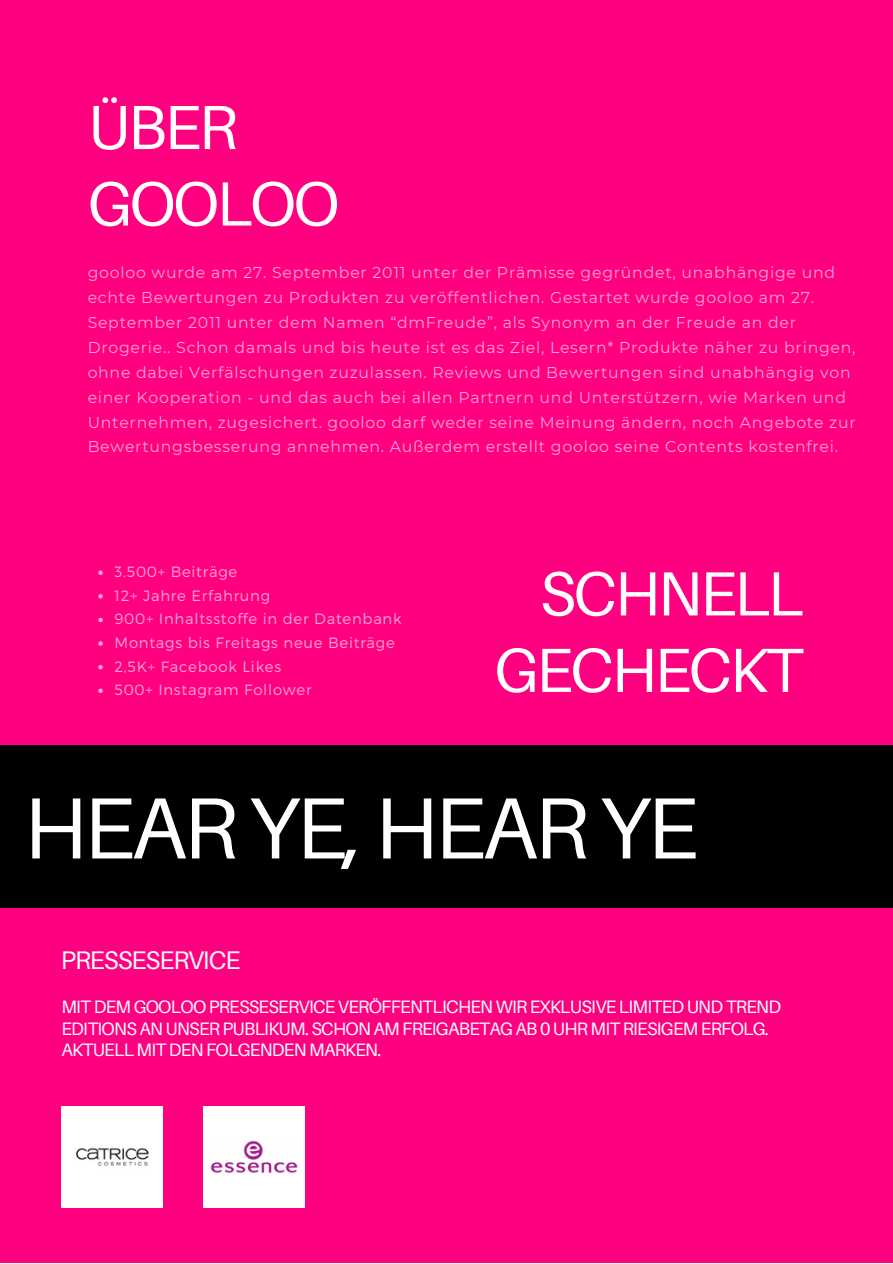
<style>
.page{position:relative;width:893px;height:1264px;background:#fff}
.page>*{position:absolute;margin:0;border:0;box-sizing:border-box;transform-origin:0 0}
.t1{font:86.85px "Aileron";letter-spacing:-.04em;color:#fff}
.t2{font:62.4px/76.5px "Aileron";letter-spacing:-.04em;color:#fff}
.t3{font:25.5px "Aileron";letter-spacing:-.04em;color:#fff}
.t4{font:18px/21.3px "Aileron";letter-spacing:-.04em;color:#fff}
.t5{font:15.75px/24.9px "Montserrat";letter-spacing:.05em;color:#fff}
.t6{font:300 14.85px/23.5px "Montserrat";letter-spacing:.05em;color:#fff}
</style>
<div class="page">
<div style="left:0;top:0;width:892px;height:1262px;background:#ff0080"></div>
<div style="left:0;top:745px;width:892px;height:162px;background:#000"></div>
<img style="left:61px;top:1106px;width:102px;height:101px">
<img style="left:203px;top:1106px;width:101px;height:101px">
<svg style="left:98px;top:570px;width:5px;height:5px"></svg>
<svg style="left:98px;top:594px;width:5px;height:4px"></svg>
<svg style="left:98px;top:617px;width:5px;height:5px"></svg>
<svg style="left:98px;top:641px;width:5px;height:4px"></svg>
<svg style="left:98px;top:665px;width:5px;height:4px"></svg>
<svg style="left:98px;top:688px;width:5px;height:5px"></svg>
<p class="t2" style="left:88px;top:88px;width:253px">ÜBER<br>GOOLOO</p>
<p class="t5" style="left:88px;top:260px;width:769px">gooloo wurde am 27. September 2011 unter der Prämisse gegründet, unabhängige und echte Bewertungen zu Produkten zu veröffentlichen. Gestartet wurde gooloo am 27.<br>September 2011 unter dem Namen “dmFreude”, als Synonym an der Freude an der Drogerie.. Schon damals und bis heute ist es das Ziel, Lesern* Produkte näher zu bringen, ohne dabei Verfälschungen zuzulassen. Reviews und Bewertungen sind unabhängig von einer Kooperation - und das auch bei allen Partnern und Unterstützern, wie Marken und Unternehmen, zugesichert. gooloo darf weder seine Meinung ändern, noch Angebote zur Bewertungsbesserung annehmen. Außerdem erstellt gooloo seine Contents kostenfrei.</p>
<p class="t6" style="left:115px;top:559px;width:288px">3.500+ Beiträge<br>12+ Jahre Erfahrung<br>900+ Inhaltsstoffe in der Datenbank<br>Montags bis Freitags neue Beiträge<br>2,5K+ Facebook Likes<br>500+ Instagram Follower</p>
<p class="t2" style="left:494px;top:554px;width:310px;text-align:right">SCHNELL<br>GECHECKT</p>
<p class="t1" style="left:24px;top:774px;width:675px">HEAR YE, HEAR YE</p>
<p class="t3" style="left:61px;top:944px;width:181px">PRESSESERVICE</p>
<p class="t4" style="left:61px;top:996px;width:721px">MIT DEM GOOLOO PRESSESERVICE VERÖFFENTLICHEN WIR EXKLUSIVE LIMITED UND TREND<br>EDITIONS AN UNSER PUBLIKUM. SCHON AM FREIGABETAG AB 0 UHR MIT RIESIGEM ERFOLG.<br>AKTUELL MIT DEN FOLGENDEN MARKEN.</p>
</div>
